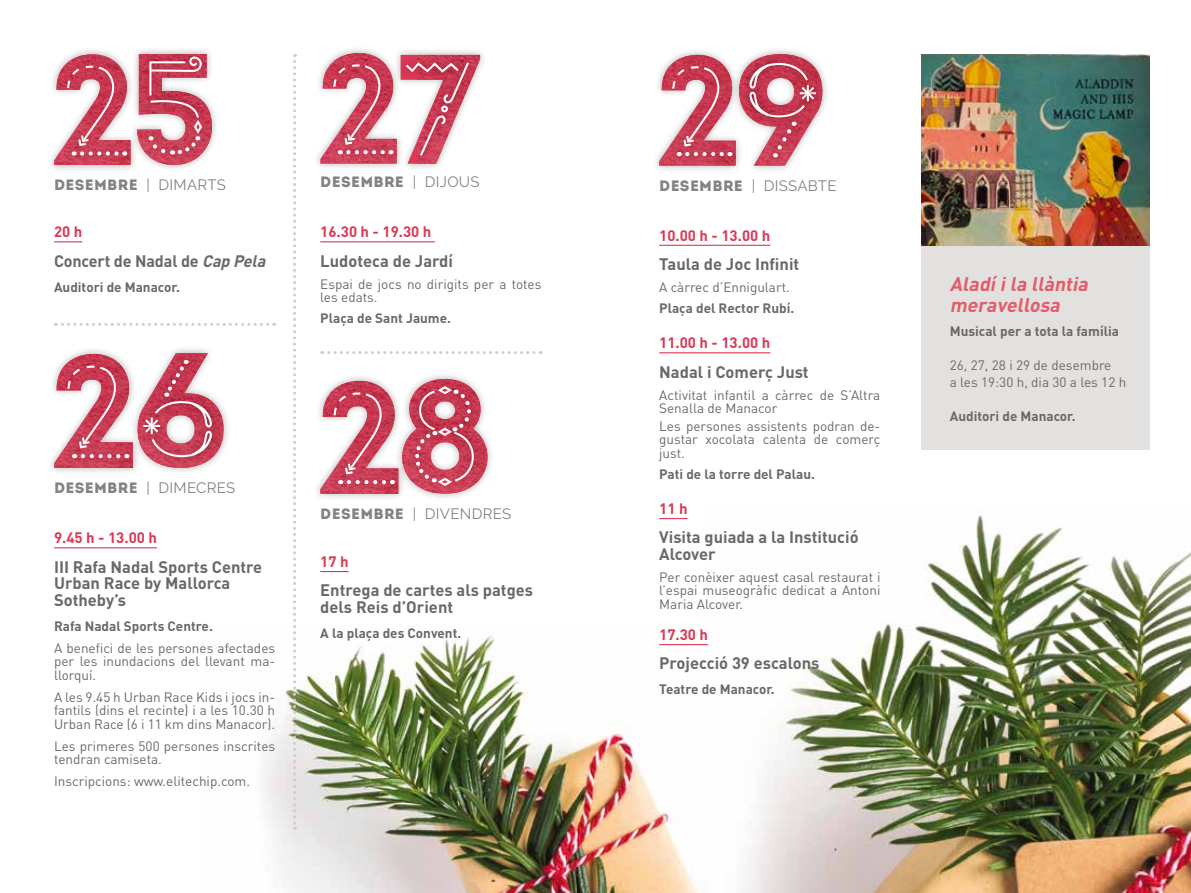
<style>
.page{position:relative;width:1191px;height:893px;background:#fff}
.page>*{position:absolute;margin:0;border:0;box-sizing:border-box;transform-origin:0 0}
.t1{font:italic 700 19.5px/21px "DIN";color:#e25c6a}
.t2{font:700 16.5px/16.5px "DIN";color:#6a6967}
.t3{font:700 15px "DIN";color:#db3855}
.t4{font:15px "Raleway";letter-spacing:.02em;color:#848382}
.t5{font:15px "Intro";letter-spacing:.02em;color:#848382}
.t6{font:13.5px/13.5px "DIN";color:#6a6967;text-align:justify}
.t7{font:700 13.5px "DIN";color:#6a6967}
.s1{font-family:"Raleway"}
.s2{font-style:italic}
.s3{font-family:"Intro"}
</style>
<div class="page">
<img style="left:745px;top:515px;width:446px;height:378px">
<img style="left:265px;top:635px;width:444px;height:258px">
<div style="left:47px;top:47px;width:91px;height:126px;background:#000;opacity:.3"></div>
<div style="left:47px;top:346px;width:93px;height:130px;background:#000;opacity:.3"></div>
<div style="left:652px;top:47px;width:91px;height:126px;background:#000;opacity:.3"></div>
<div style="left:130px;top:46px;width:89px;height:127px;background:#000;opacity:.3"></div>
<svg style="left:54px;top:46px;width:158px;height:119px"></svg>
<svg style="left:54px;top:241px;width:28px;height:1px"></svg>
<hr style="left:54px;top:547px;width:103px;height:1px;background:#db3855">
<hr style="left:320px;top:241px;width:115px;height:1px;background:#db3855">
<hr style="left:659px;top:245px;width:111px;height:1px;background:#db3855">
<hr style="left:659px;top:352px;width:111px;height:1px;background:#db3855">
<svg style="left:659px;top:518px;width:28px;height:1px"></svg>
<hr style="left:659px;top:644px;width:49px;height:1px;background:#db3855">
<div style="left:130px;top:345px;width:101px;height:131px;background:#000;opacity:.3"></div>
<svg style="left:54px;top:353px;width:169px;height:115px"></svg>
<svg style="left:293px;top:54px;width:3px;height:776px"></svg>
<svg style="left:55px;top:323px;width:213px;height:3px"></svg>
<svg style="left:322px;top:351px;width:212px;height:3px"></svg>
<svg style="left:320px;top:50px;width:160px;height:118px"></svg>
<div style="left:434px;top:98px;width:21px;height:21px;background:#000;opacity:.3"></div>
<div style="left:441px;top:106px;width:7px;height:6px;border:2px solid #fff;border-radius:50%"></div>
<div style="left:313px;top:373px;width:93px;height:129px;background:#000;opacity:.3"></div>
<svg style="left:320px;top:571px;width:28px;height:1px"></svg>
<div style="left:394px;top:371px;width:101px;height:130px;background:#000;opacity:.3"></div>
<svg style="left:320px;top:379px;width:175px;height:115px"></svg>
<div style="left:731px;top:46px;width:98px;height:127px;background:#000;opacity:.3"></div>
<svg style="left:659px;top:54px;width:165px;height:112px"></svg>
<img style="left:921px;top:55px;width:228px;height:191px">
<div style="left:921px;top:246px;width:228px;height:203px;background:#e2e1e0"></div>
<p class="t5" style="left:54px;top:175px;width:173px">DESEMBRE <span class="s1">| DIMARTS</span></p>
<p class="t3" style="left:54px;top:222px;width:30px">20 h</p>
<p class="t2" style="left:54px;top:252px;width:217px">Concert de Nadal de <span class="s2">Cap Pela</span></p>
<p class="t7" style="left:54px;top:278px;width:127px">Auditori de Manacor.</p>
<p class="t4" style="left:54px;top:479px;width:183px"><span class="s3">DESEMBRE</span> | DIMECRES</p>
<p class="t3" style="left:54px;top:528px;width:104px">9.45 h - 13.00 h</p>
<p class="t2" style="left:54px;top:558px;width:210px">III Rafa Nadal Sports Centre<br>Urban Race by Mallorca<br>Sotheby’s</p>
<p class="t7" style="left:54px;top:617px;width:160px">Rafa Nadal Sports Centre.</p>
<p class="t6" style="left:54px;top:641px;width:223px">A benefici de les persones afectades per les inundacions del llevant ma&shy;llorquí.</p>
<p class="t6" style="left:54px;top:690px;width:223px">A les 9.45 h Urban Race Kids i jocs in&shy;fantils (dins el recinte) i a les 10.30 h Urban Race (6 i 11 km dins Manacor).</p>
<p class="t6" style="left:54px;top:739px;width:223px">Les primeres 500 persones inscrites tendran camiseta.</p>
<p class="t6" style="left:54px;top:774px;width:198px">Inscripcions: www.elitechip.com.</p>
<p class="t5" style="left:320px;top:173px;width:161px">DESEMBRE <span class="s1">| DIJOUS</span></p>
<p class="t4" style="left:659px;top:177px;width:179px"><span class="s3">DESEMBRE</span> | DISSABTE</p>
<p class="t3" style="left:320px;top:222px;width:113px">16.30 h - 19.30 h</p>
<p class="t2" style="left:320px;top:252px;width:134px">Ludoteca de Jardí</p>
<p class="t6" style="left:320px;top:277px;width:223px">Espai de jocs no dirigits per a totes les edats.</p>
<p class="t7" style="left:320px;top:309px;width:132px">Plaça de Sant Jaume.</p>
<p class="t4" style="left:320px;top:505px;width:192px"><span class="s3">DESEMBRE</span> | DIVENDRES</p>
<p class="t3" style="left:320px;top:552px;width:30px">17 h</p>
<p class="t2" style="left:320px;top:581px;width:214px">Entrega de cartes als patges dels Reis d’Orient</p>
<p class="t7" style="left:320px;top:624px;width:142px">A la plaça des Convent.</p>
<p class="t3" style="left:659px;top:226px;width:113px">10.00 h - 13.00 h</p>
<p class="t2" style="left:659px;top:255px;width:142px">Taula de Joc I nfinit</p>
<p class="t6" style="left:659px;top:280px;width:132px">A càrrec d’Ennigulart.</p>
<p class="t7" style="left:659px;top:299px;width:137px">Plaça del Rector Rubí.</p>
<p class="t3" style="left:659px;top:333px;width:113px">11.00 h - 13.00 h</p>
<p class="t2" style="left:659px;top:363px;width:151px">Nadal i Comerç Just</p>
<p class="t6" style="left:659px;top:388px;width:223px">Activitat infantil a càrrec de S’Altra<br>Senalla de Manacor</p>
<p class="t6" style="left:659px;top:419px;width:223px">Les persones assistents podran de&shy;gustar xocolata calenta de comerç just.</p>
<p class="t7" style="left:659px;top:465px;width:157px">Pati de la torre del Palau.</p>
<p class="t3" style="left:659px;top:499px;width:30px">11 h</p>
<p class="t2" style="left:659px;top:528px;width:201px">Visita guiada a la I nstitució<br>Alcover</p>
<p class="t6" style="left:659px;top:570px;width:223px">Per conèixer aquest casal restaurat i l’espai museogràfic dedicat a Antoni Maria Alcover.</p>
<p class="t3" style="left:659px;top:625px;width:50px">17.30 h</p>
<p class="t2" style="left:659px;top:654px;width:162px">Projecció 39 escalons</p>
<p class="t7" style="left:659px;top:681px;width:117px">Teatre de Manacor.</p>
<h1 class="t1" style="left:949px;top:273px;width:144px">Aladíila llàntia meravellosa</h1>
<p class="t7" style="left:949px;top:322px;width:171px">Musical per a tota la família</p>
<p class="t6" style="left:949px;top:357px;width:178px;line-height:16.5px">26, 27, 28 i 29 de desembre<br>a les 19:30 h, dia 30 a les 12 h</p>
<p class="t7" style="left:949px;top:407px;width:127px">Auditori de Manacor.</p>
</div>
